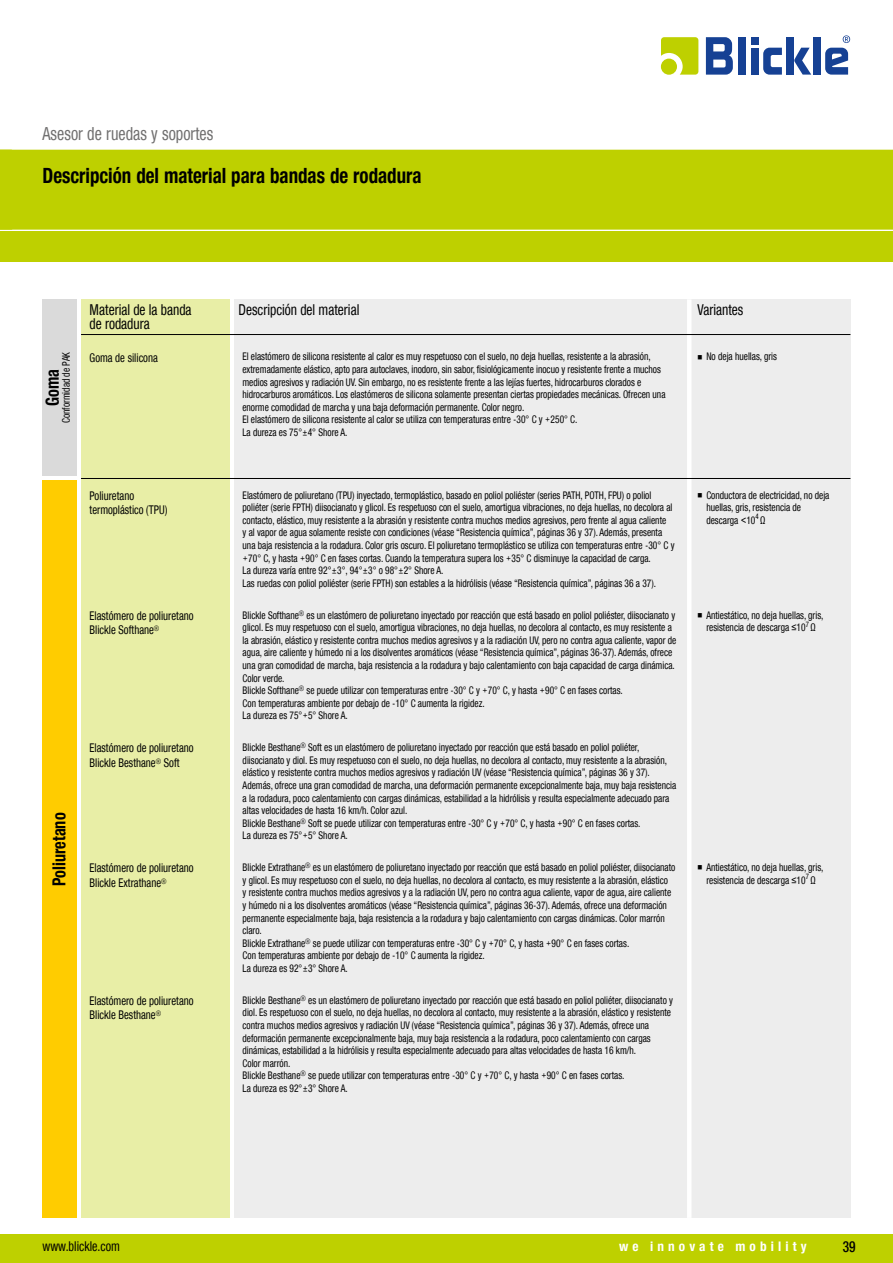
<style>
.page{position:relative;width:893px;height:1263px;background:#fff}
.page>*{position:absolute;margin:0;border:0;box-sizing:border-box;transform-origin:0 0}
.t1{font:700 21px "Blickle Sans Global";color:#000;scale:.9 1}
.t2{font:18px "Blickle Sans Global";color:#706f6f;scale:.9 1}
.t3{font:700 18px "Blickle Sans Global";color:#000;scale:.9 1}
.t4{font:15px/13.5px "Blickle Sans Global";color:#000;scale:.9 1}
.t5{font:500 15px "Blickle Sans Global";color:#000;scale:.9 1}
.t6{font:13.5px "Blickle Sans Global";color:#000;scale:.9 1}
.t7{font:700 13.2px "Blickle Sans Global";letter-spacing:.315em;color:#fff}
.t8{font:12px/14.4px "Blickle Sans Global";color:#000;scale:.9 1}
.t9{font:10.5px/12.6px "Blickle Sans Global";color:#000;scale:.9 1}
</style>
<div class="page">
<div style="left:0;top:150px;width:893px;height:80px;background:#bed000"></div>
<div style="left:0;top:231px;width:893px;height:31px;background:#bed000"></div>
<svg style="left:661px;top:37px;width:37px;height:38px"></svg>
<div style="left:738px;top:37px;width:7px;height:38px;background:#164194"></div>
<div style="left:751px;top:48px;width:8px;height:27px;background:#164194"></div>
<div style="left:751px;top:37px;width:8px;height:8px;background:#164194"></div>
<svg style="left:794px;top:48px;width:17px;height:27px"></svg>
<svg style="left:763px;top:48px;width:19px;height:27px"></svg>
<div style="left:813px;top:37px;width:7px;height:38px;background:#164194"></div>
<div style="left:786px;top:37px;width:8px;height:38px;background:#164194"></div>
<svg style="left:706px;top:37px;width:27px;height:38px"></svg>
<div style="left:661px;top:59px;width:16px;height:16px;background:#bed000;border-radius:50%"></div>
<svg style="left:825px;top:35px;width:25px;height:40px"></svg>
<div style="left:0;top:1235px;width:893px;height:28px;background:#bed000"></div>
<div style="left:81px;top:299px;width:149px;height:919px;background:#e8eea6"></div>
<div style="left:234px;top:299px;width:616px;height:919px;background:#ededed"></div>
<hr style="left:687px;top:299px;width:4px;height:919px;background:#fff">
<hr style="left:81px;top:334px;width:769px;height:1px;background:#000">
<hr style="left:81px;top:478px;width:769px;height:1px;background:#000">
<div style="left:43px;top:299px;width:34px;height:177px;background:#dadada"></div>
<div style="left:43px;top:480px;width:34px;height:738px;background:#fc0"></div>
<h2 class="t2" style="left:43px;top:123px;width:191px">Asesor de ruedas y soportes</h2>
<h1 class="t1" style="left:43px;top:163px;width:423px">Descripción del material para bandas de rodadura</h1>
<p class="t9" style="left:60px;top:423px;width:81px;rotate:-90deg">Conformidad de PAK</p>
<h2 class="t3" style="left:42px;top:406px;width:42px;rotate:-90deg">Goma</h2>
<h3 class="t4" style="left:90px;top:303px;width:115px">Material de la banda de rodadura</h3>
<h3 class="t4" style="left:239px;top:303px;width:136px">Descripción del material</h3>
<h3 class="t4" style="left:697px;top:303px;width:53px">Variantes</h3>
<p class="t8" style="left:90px;top:350px;width:77px">Goma de silicona</p>
<p class="t9" style="left:242px;top:350px;width:472px">El elastómero de silicona resistente al calor es muy respetuoso con el suelo, no deja huellas, resistente a la abrasión, extremadamente elástico, apto para autoclaves, inodoro, sin sabor, fisiológicamente inocuo y resistente frente a muchos medios agresivos y radiación UV. Sin embargo, no es resistente frente a las lejías fuertes, hidrocarburos clorados e hidrocarburos aromáticos. Los elastómeros de silicona solamente presentan ciertas propiedades mecánicas. Ofrecen una enorme comodidad de marcha y una baja deformación permanente. Color negro.<br>El elastómero de silicona resistente al calor se utiliza con temperaturas entre -30° C y +250° C.<br>La dureza es 75°±4° Shore A.</p>
<p class="t9" style="left:697px;top:350px;width:90px">■ No deja huellas, gris</p>
<h2 class="t3" style="left:49px;top:886px;width:83px;rotate:-90deg">Poliuretano</h2>
<p class="t8" style="left:90px;top:488px;width:88px">Poliuretano termoplástico (TPU)</p>
<p class="t9" style="left:243px;top:489px;width:481px">Elastómero de poliuretano (TPU) inyectado, termoplástico, basado en poliol poliéster (series PATH, POTH, FPU) o poliol poliéter (serie FPTH) diisocianato y glicol. Es respetuoso con el suelo, amortigua vibraciones, no deja huellas, no decolora al contacto, elástico, muy resistente a la abrasión y resistente contra muchos medios agresivos, pero frente al agua caliente<br>y al vapor de agua solamente resiste con condiciones (véase “Resistencia química”, páginas 36 y 37). Además, presenta una baja resistencia a la rodadura. Color gris oscuro. El poliuretano termoplástico se utiliza con temperaturas entre -30° C y +70° C, y hasta +90° C en fases cortas. Cuando la temperatura supera los +35° C disminuye la capacidad de carga.<br>La dureza varía entre 92°±3°, 94°±3° o 98°±2° Shore A.<br>Las ruedas con poliol poliéster (serie FPTH) son estables a la hidrólisis (véase “Resistencia química”, páginas 36 a 37).</p>
<p class="t9" style="left:706px;top:489px;width:138px;text-indent:-9px">■ Conductora de electricidad, no deja huellas, gris, resistencia de descarga &lt;10<sup>4</sup> Ω</p>
<p class="t8" style="left:90px;top:608px;width:117px">Elastómero de poliuretano<br>Blickle Softhane<sup>®</sup></p>
<p class="t9" style="left:243px;top:609px;width:483px">Blickle Softhane<sup>®</sup> es un elastómero de poliuretano inyectado por reacción que está basado en poliol poliéster, diisocianato y glicol. Es muy respetuoso con el suelo, amortigua vibraciones, no deja huellas, no decolora al contacto, es muy resistente a la abrasión, elástico y resistente contra muchos medios agresivos y a la radiación UV, pero no contra agua caliente, vapor de agua, aire caliente y húmedo ni a los disolventes aromáticos (véase “Resistencia química”, páginas 36-37). Además, ofrece una gran comodidad de marcha, baja resistencia a la rodadura y bajo calentamiento con baja capacidad de carga dinámica.<br>Color verde.<br>Blickle Softhane<sup>®</sup> se puede utilizar con temperaturas entre -30° C y +70° C, y hasta +90° C en fases cortas.<br>Con temperaturas ambiente por debajo de -10° C aumenta la rigidez.<br>La dureza es 75°+5° Shore A.</p>
<p class="t9" style="left:697px;top:609px;width:142px;text-align:center">■ Antiestático, no deja huellas, gris, resistencia de descarga ≤10<sup>7</sup> Ω</p>
<p class="t8" style="left:90px;top:741px;width:117px">Elastómero de poliuretano<br>Blickle Besthane<sup>®</sup> Soft</p>
<p class="t9" style="left:243px;top:741px;width:483px">Blickle Besthane<sup>®</sup> Soft es un elastómero de poliuretano inyectado por reacción que está basado en poliol poliéter, diisocianato y diol. Es muy respetuoso con el suelo, no deja huellas, no decolora al contacto, muy resistente a la abrasión, elástico y resistente contra muchos medios agresivos y radiación UV (véase “Resistencia química”, páginas 36 y 37).<br>Además, ofrece una gran comodidad de marcha, una deformación permanente excepcionalmente baja, muy baja resistencia a la rodadura, poco calentamiento con cargas dinámicas, estabilidad a la hidrólisis y resulta especialmente adecuado para altas velocidades de hasta 16 km/h. Color azul.<br>Blickle Besthane<sup>®</sup> Soft se puede utilizar con temperaturas entre -30° C y +70° C, y hasta +90° C en fases cortas.<br>La dureza es 75°+5° Shore A.</p>
<p class="t9" style="left:243px;top:861px;width:482px">Blickle Extrathane<sup>®</sup> es un elastómero de poliuretano inyectado por reacción que está basado en poliol poliéster, diisocianato y glicol. Es muy respetuoso con el suelo, no deja huellas, no decolora al contacto, es muy resistente a la abrasión, elástico<br>y resistente contra muchos medios agresivos y a la radiación UV, pero no contra agua caliente, vapor de agua, aire caliente y húmedo ni a los disolventes aromáticos (véase “Resistencia química”, páginas 36-37). Además, ofrece una deformación permanente especialmente baja, baja resistencia a la rodadura y bajo calentamiento con cargas dinámicas. Color marrón claro.<br>Blickle Extrathane<sup>®</sup> se puede utilizar con temperaturas entre -30° C y +70° C, y hasta +90° C en fases cortas.<br>Con temperaturas ambiente por debajo de -10° C aumenta la rigidez.<br>La dureza es 92°±3° Shore A.</p>
<p class="t8" style="left:90px;top:861px;width:117px">Elastómero de poliuretano<br>Blickle Extrathane<sup>®</sup></p>
<p class="t9" style="left:697px;top:861px;width:142px;text-align:center">■ Antiestático, no deja huellas, gris, resistencia de descarga ≤10<sup>7</sup> Ω</p>
<p class="t8" style="left:90px;top:993px;width:117px">Elastómero de poliuretano<br>Blickle Besthane<sup>®</sup></p>
<p class="t9" style="left:243px;top:994px;width:480px">Blickle Besthane<sup>®</sup> es un elastómero de poliuretano inyectado por reacción que está basado en poliol poliéter, diisocianato y diol. Es respetuoso con el suelo, no deja huellas, no decolora al contacto, muy resistente a la abrasión, elástico y resistente contra muchos medios agresivos y radiación UV (véase “Resistencia química”, páginas 36 y 37). Además, ofrece una deformación permanente excepcionalmente baja, muy baja resistencia a la rodadura, poco calentamiento con cargas dinámicas, estabilidad a la hidrólisis y resulta especialmente adecuado para altas velocidades de hasta 16 km/h.<br>Color marrón.<br>Blickle Besthane<sup>®</sup> se puede utilizar con temperaturas entre -30° C y +70° C, y hasta +90° C en fases cortas.<br>La dureza es 92°±3° Shore A.</p>
<p class="t6" style="left:43px;top:1239px;width:87px">www.blickle.com</p>
<p class="t7" style="left:619px;top:1239px;width:189px">we innovate mobility</p>
<h3 class="t5" style="left:843px;top:1238px;width:16px">39</h3>
</div>
